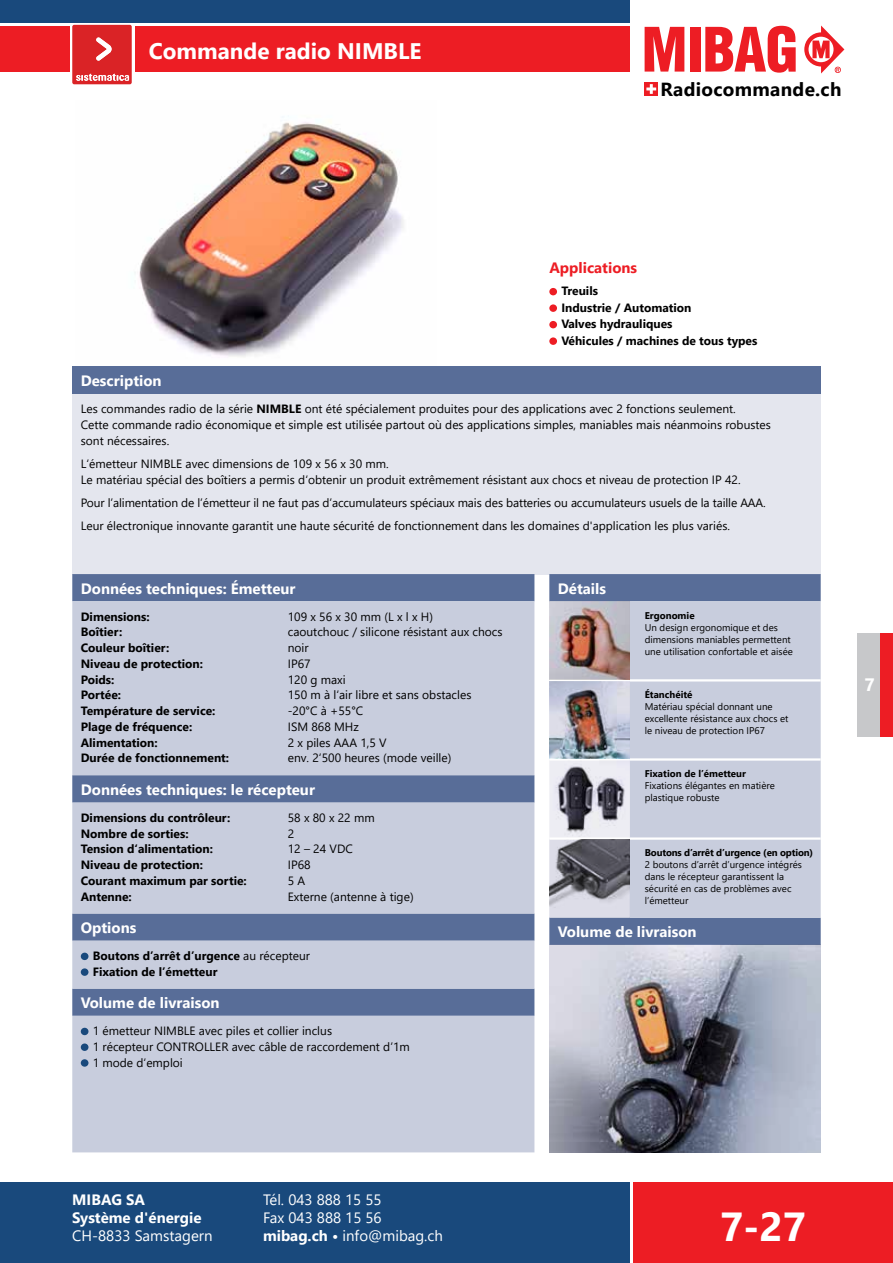
<style>
.page{position:relative;width:893px;height:1263px;background:#fff}
.page>*{position:absolute;margin:0;border:0;box-sizing:border-box;transform-origin:0 0}
.t1{font:700 40.5px "Segoe UI";color:#fff}
.t2{font:700 22.5px "Segoe UI";color:#fff}
.t3{font:700 18.9px "Segoe UI";letter-spacing:.015em;color:#000}
.t4{font:700 18px "Segoe UI";color:#fff}
.t5{font:700 15px/18px "Segoe UI";color:#fff}
.t6{font:15px/18px "Segoe UI";color:#fff}
.t7{font:700 15px "Segoe UI";color:#ed1d24}
.t8{font:12px/15.8px "Segoe UI";color:#000}
.t9{font:700 12px/16.5px "Segoe UI";color:#000}
.t10{font:9.75px/12px "Segoe UI";color:#000}
.t11{font:700 9.75px "Segoe UI";color:#000}
.s1{font-weight:700}
.s2{font-weight:400}
</style>
<div class="page">
<img style="left:75px;top:122px;width:362px;height:245px">
<div style="left:72px;top:367px;width:749px;height:27px;background:#586d98"></div>
<div style="left:72px;top:394px;width:749px;height:180px;background:#e4e6ee"></div>
<div style="left:633px;top:1182px;width:260px;height:81px;background:#ed1d24"></div>
<div style="left:0;top:1182px;width:630px;height:81px;background:#19497c"></div>
<div style="left:0;top:26px;width:630px;height:45px;background:#ed1d24"></div>
<div style="left:0;top:0;width:630px;height:22px;background:#19497c"></div>
<div style="left:72px;top:574px;width:462px;height:27px;background:#586d98"></div>
<svg style="left:72px;top:601px;width:462px;height:551px;background:#b8bfd3"></svg>
<div style="left:81px;top:953px;width:7px;height:7px;background:#19497c;border-radius:50%"></div>
<div style="left:81px;top:968px;width:7px;height:8px;background:#19497c;border-radius:50%"></div>
<div style="left:81px;top:1028px;width:7px;height:7px;background:#19497c;border-radius:50%"></div>
<div style="left:81px;top:1043px;width:7px;height:8px;background:#19497c;border-radius:50%"></div>
<div style="left:81px;top:1059px;width:7px;height:8px;background:#19497c;border-radius:50%"></div>
<div style="left:549px;top:288px;width:8px;height:7px;background:#ed1d24;border-radius:50%"></div>
<div style="left:549px;top:304px;width:8px;height:8px;background:#ed1d24;border-radius:50%"></div>
<div style="left:549px;top:321px;width:8px;height:7px;background:#ed1d24;border-radius:50%"></div>
<div style="left:549px;top:337px;width:8px;height:8px;background:#ed1d24;border-radius:50%"></div>
<div style="left:549px;top:574px;width:272px;height:27px;background:#586d98"></div>
<svg style="left:549px;top:601px;width:272px;height:344px;background:#bbc2d5"></svg>
<hr style="left:549px;top:679px;width:81px;height:2px;background:#fff">
<hr style="left:630px;top:679px;width:191px;height:2px;background:#fff">
<hr style="left:549px;top:758px;width:81px;height:3px;background:#fff">
<hr style="left:630px;top:758px;width:191px;height:3px;background:#fff">
<hr style="left:549px;top:837px;width:81px;height:3px;background:#fff">
<hr style="left:630px;top:837px;width:191px;height:3px;background:#fff">
<img style="left:549px;top:601px;width:81px;height:78px">
<img style="left:549px;top:681px;width:81px;height:77px">
<img style="left:549px;top:761px;width:81px;height:76px">
<img style="left:549px;top:840px;width:81px;height:78px">
<img style="left:549px;top:945px;width:272px;height:207px">
<div style="left:70px;top:25px;width:64px;height:75px;background:#fff"></div>
<svg style="left:72px;top:25px;width:60px;height:59px;background:#dd3b3d"></svg>
<div style="left:857px;top:633px;width:25px;height:104px;background:#c7c8ca"></div>
<div style="left:880px;top:633px;width:13px;height:104px;background:#ed1d24"></div>
<svg style="left:645px;top:27px;width:39px;height:45px"></svg>
<div style="left:690px;top:27px;width:10px;height:45px;background:#ed1d24"></div>
<svg style="left:705px;top:26px;width:91px;height:47px"></svg>
<svg style="left:804px;top:26px;width:40px;height:48px"></svg>
<div style="left:645px;top:82px;width:13px;height:14px;background:#ed1d24"></div>
<svg style="left:646px;top:84px;width:10px;height:10px"></svg>
<h2 class="t2" style="left:149px;top:30px;width:274px">Commande radio NIMBLE</h2>
<h3 class="t3" style="left:660px;top:71px;width:183px">Radiocommande.ch</h3>
<p class="t7" style="left:549px;top:253px;width:89px">Applications</p>
<p class="t9" style="left:561px;top:282px;width:198px">Treuils<br>Industrie / Automation<br>Valves hydrauliques<br>Véhicules / machines de tous types</p>
<p class="t5" style="left:81px;top:370px;width:82px">Description</p>
<p class="t8" style="left:81px;top:400px;width:692px">Les commandes radio de la série <span class="s1">NIMBLE</span> ont été spécialement produites pour des applications avec 2 fonctions seulement.<br>Cette commande radio économique et simple est utilisée partout où des applications simples, maniables mais néanmoins robustes sont nécessaires.</p>
<p class="t8" style="left:81px;top:455px;width:661px">L‘émetteur NIMBLE avec dimensions de 109 x 56 x 30 mm.<br>Le matériau spécial des boîtiers a permis d‘obtenir un produit extrêmement résistant aux chocs et niveau de protection IP 42.</p>
<p class="t8" style="left:81px;top:490px;width:686px;line-height:23.2px">Pour l’alimentation de l’émetteur il ne faut pas d’accumulateurs spéciaux mais des batteries ou accumulateurs usuels de la taille AAA.<br>Leur électronique innovante garantit une haute sécurité de fonctionnement dans les domaines d'application les plus variés.</p>
<p class="t5" style="left:81px;top:578px;width:216px">Données techniques: Émetteur</p>
<p class="t9" style="left:81px;top:607px;width:70px">Dimensions:</p>
<p class="t8" style="left:288px;top:607px;width:147px">109 x 56 x 30 mm (L x l x H)</p>
<p class="t9" style="left:81px;top:623px;width:43px">Boîtier:</p>
<p class="t8" style="left:288px;top:623px;width:216px">caoutchouc / silicone résistant aux chocs</p>
<p class="t9" style="left:81px;top:639px;width:90px">Couleur boîtier:</p>
<p class="t8" style="left:288px;top:639px;width:22px">noir</p>
<p class="t9" style="left:81px;top:654px;width:124px">Niveau de protection:</p>
<p class="t8" style="left:288px;top:655px;width:24px">IP67</p>
<p class="t9" style="left:81px;top:670px;width:35px">Poids:</p>
<p class="t8" style="left:288px;top:670px;width:59px">120 g maxi</p>
<p class="t9" style="left:81px;top:686px;width:42px">Portée:</p>
<p class="t8" style="left:288px;top:686px;width:185px">150 m à l‘air libre et sans obstacles</p>
<p class="t9" style="left:81px;top:702px;width:136px">Température de service:</p>
<p class="t8" style="left:288px;top:702px;width:77px">-20°C à +55°C</p>
<p class="t9" style="left:81px;top:717px;width:113px">Plage de fréquence:</p>
<p class="t8" style="left:288px;top:718px;width:73px">ISM 868 MHz</p>
<p class="t9" style="left:81px;top:733px;width:79px">Alimentation:</p>
<p class="t8" style="left:288px;top:733px;width:100px">2 x piles AAA 1,5 V</p>
<p class="t9" style="left:81px;top:749px;width:150px">Durée de fonctionnement:</p>
<p class="t8" style="left:288px;top:749px;width:165px">env. 2‘500 heures (mode veille)</p>
<p class="t5" style="left:81px;top:779px;width:236px">Données techniques: le récepteur</p>
<p class="t9" style="left:81px;top:808px;width:151px">Dimensions du contrôleur:</p>
<p class="t8" style="left:288px;top:809px;width:88px">58 x 80 x 22 mm</p>
<p class="t9" style="left:81px;top:824px;width:109px">Nombre de sorties:</p>
<p class="t8" style="left:288px;top:824px;width:8px">2</p>
<p class="t9" style="left:81px;top:840px;width:134px">Tension d‘alimentation:</p>
<p class="t8" style="left:288px;top:840px;width:67px">12 – 24 VDC</p>
<p class="t9" style="left:81px;top:856px;width:124px">Niveau de protection:</p>
<p class="t8" style="left:288px;top:856px;width:24px">IP68</p>
<p class="t9" style="left:81px;top:871px;width:168px">Courant maximum par sortie:</p>
<p class="t8" style="left:288px;top:872px;width:19px">5 A</p>
<p class="t9" style="left:81px;top:887px;width:53px">Antenne:</p>
<p class="t8" style="left:288px;top:887px;width:127px">Externe (antenne à tige)</p>
<p class="t5" style="left:81px;top:917px;width:57px">Options</p>
<p class="t9" style="left:93px;top:947px;width:219px;line-height:15.8px">Boutons d’arrêt d’urgence <span class="s2">au récepteur<br></span>Fixation de l’émetteur</p>
<p class="t5" style="left:81px;top:992px;width:140px">Volume de livraison</p>
<p class="t8" style="left:93px;top:1022px;width:319px">1 émetteur NIMBLE avec piles et collier inclus<br>1 récepteur CONTROLLER avec câble de raccordement d’1m<br>1 mode d‘emploi</p>
<p class="t5" style="left:72px;top:1190px;width:131px">MIBAG SA<br>Système d'énergie</p>
<p class="t6" style="left:72px;top:1225px;width:142px">CH-8833 Samstagern</p>
<p class="t6" style="left:263px;top:1189px;width:181px">Tél. 043 888 15 55<br>Fax 043 888 15 56 <span class="s1">mibag.ch •</span> info@mibag.ch</p>
<p class="t5" style="left:558px;top:578px;width:50px">Détails</p>
<p class="t11" style="left:645px;top:606px;width:51px">Ergonomie</p>
<p class="t10" style="left:645px;top:621px;width:150px">Un design ergonomique et des dimensions maniables permettent une utilisation confortable et aisée</p>
<p class="t11" style="left:645px;top:685px;width:49px">Étanchéité</p>
<p class="t10" style="left:645px;top:700px;width:145px">Matériau spécial donnant une excellente résistance aux chocs et le niveau de protection IP67</p>
<p class="t11" style="left:645px;top:764px;width:103px">Fixation de l’émetteur</p>
<p class="t10" style="left:645px;top:779px;width:132px">Fixations élégantes en matière plastique robuste</p>
<p class="t11" style="left:645px;top:844px;width:170px">Boutons d’arrêt d’urgence (en option)</p>
<p class="t10" style="left:645px;top:858px;width:159px">2 boutons d’arrêt d’urgence intégrés dans le récepteur garantissent la sécurité en cas de problèmes avec l’émetteur</p>
<p class="t5" style="left:558px;top:921px;width:140px">Volume de livraison</p>
<h1 class="t1" style="left:720px;top:1188px;width:88px">7-27</h1>
<h3 class="t4" style="left:864px;top:668px;width:12px">7</h3>
</div>
